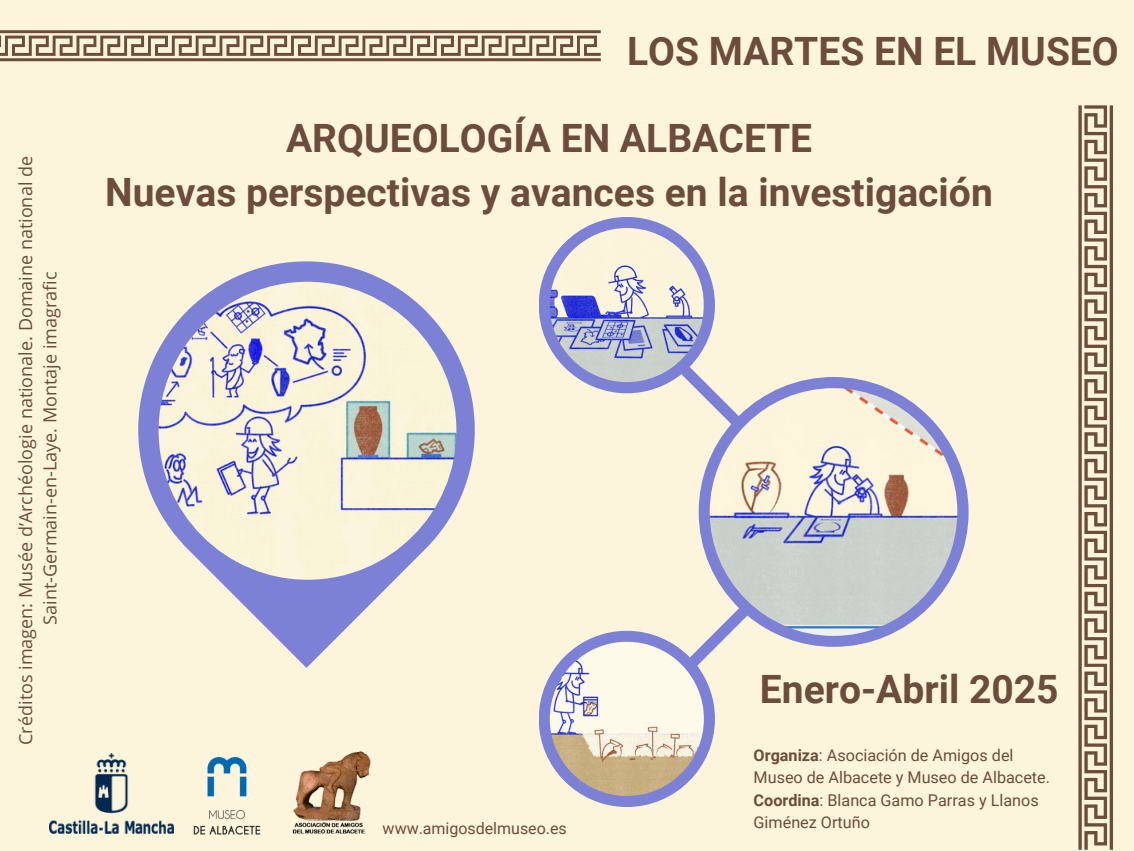
<style>
.page{position:relative;width:1134px;height:851px;background:#fff}
.page>*{position:absolute;margin:0;border:0;box-sizing:border-box;transform-origin:0 0}
.t1{font:700 39px/54px "Roboto";color:#6c4c3c;text-align:center}
.t2{font:18px/24.4px "Open Sans";color:#6c4c3c;text-align:center}
.t3{font:16.2px/22.6px "Roboto";color:#6c4c3c}
.t4{font:16px "Roboto";color:#6c4c3c}
.s1{font-weight:700}
</style>
<div class="page">
<div style="left:0;top:0;width:1134px;height:850px;background:#fcf5db"></div>
<svg style="left:138px;top:261px;width:337px;height:407px"></svg>
<img style="left:159px;top:282px;width:297px;height:297px;border-radius:50%">
<svg style="left:539px;top:217px;width:430px;height:590px"></svg>
<img style="left:550px;top:641px;width:154px;height:154px;border-radius:50%">
<img style="left:550px;top:228px;width:154px;height:154px">
<img style="left:710px;top:388px;width:247px;height:248px;border-radius:50%">
<svg style="left:0;top:30px;width:601px;height:31px"></svg>
<svg style="left:1079px;top:105px;width:34px;height:744px"></svg>
<img style="left:49px;top:753px;width:125px;height:80px">
<img style="left:292px;top:751px;width:79px;height:83px">
<img style="left:193px;top:756px;width:68px;height:79px">
<p class="t2" style="left:13px;top:744px;width:590px;rotate:-90deg">Créditos imagen: Musée d’Archéologie nationale. Domaine national de<br>Saint-Germain-en-Laye. Montaje imagrafic</p>
<h2 class="t1" style="left:627px;top:25px;width:493px">LOS MARTES EN EL MUSEO</h2>
<p class="t1" style="left:105px;top:111px;width:889px">ARQUEOLOGÍA EN ALBACETE<br>Nuevas perspectivas y avances en la investigación</p>
<p class="t1" style="left:760px;top:662px;width:300px">Enero-Abril 2025</p>
<p class="t3" style="left:754px;top:744px;width:298px"><span class="s1">Organiza</span>: Asociación de Amigos del<br>Museo de Albacete y Museo de Albacete.<br><span class="s1">Coordina</span>: Blanca Gamo Parras y Llanos</p>
<h2 class="t4" style="left:383px;top:819px;width:186px">www.amigosdelmuseo.es</h2>
<p class="t3" style="left:754px;top:811px;width:118px">Giménez Ortuño</p>
</div>
